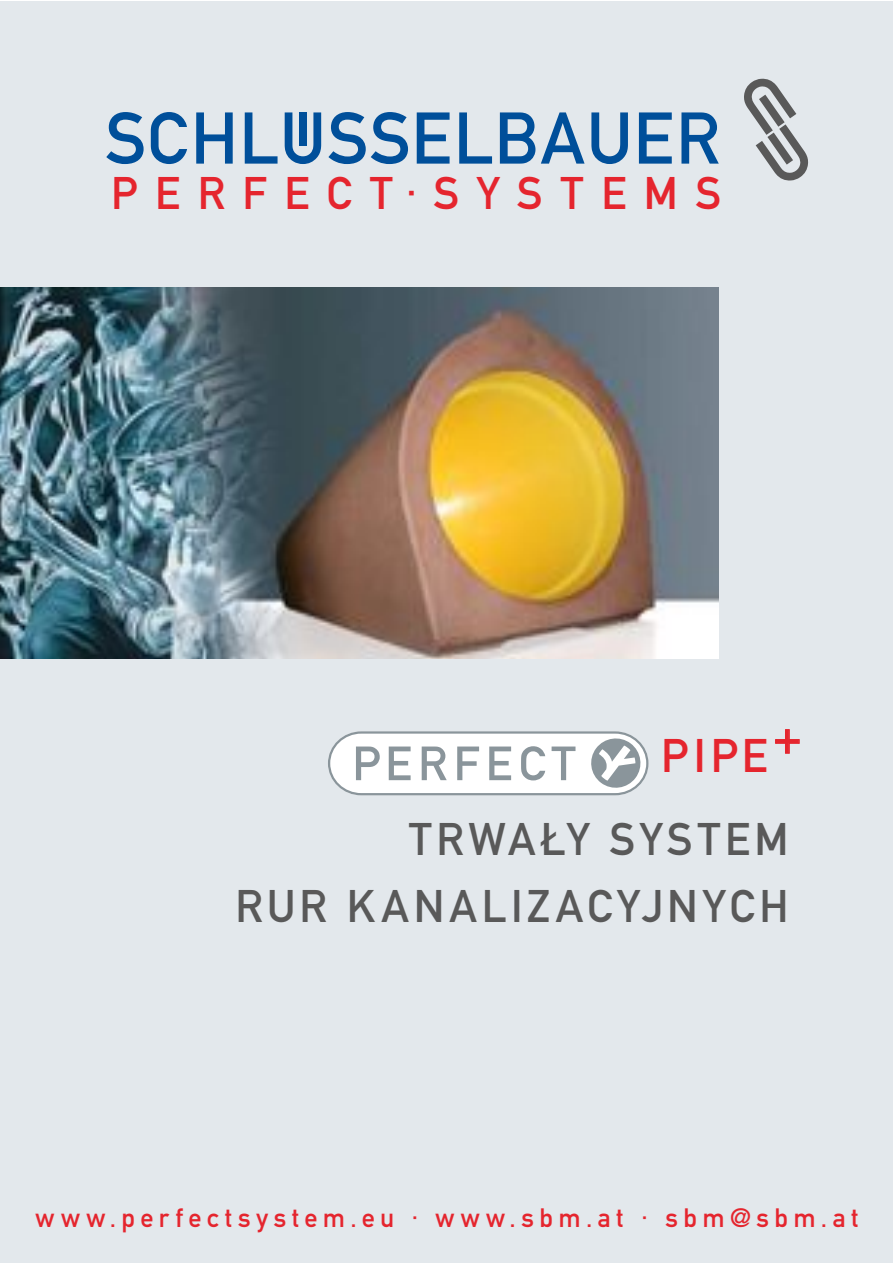
<style>
.page{position:relative;width:893px;height:1263px;background:#fff}
.page>*{position:absolute;margin:0;border:0;box-sizing:border-box;transform-origin:0 0}
.t1{font:46.5px "DIN1451 neu+SVWDBL";color:#e5252e}
.t2{font:45px/66px "DIN1451 neu+SVWDBL";letter-spacing:.105em;color:#595959;text-align:right}
.t3{font:45px "DIN1451 neu+SVWDBL";letter-spacing:.39em;color:#e5252e}
.t4{font:26.25px "DIN1451 neu+SVWDBL";letter-spacing:.205em;color:#e5252e}
</style>
<div class="page">
<div style="left:0;top:1px;width:892px;height:1262px;background:#e3e8ec"></div>
<svg style="left:744px;top:78px;width:64px;height:103px"></svg>
<svg style="left:106px;top:112px;width:38px;height:52px"></svg>
<svg style="left:151px;top:112px;width:36px;height:52px"></svg>
<svg style="left:196px;top:112px;width:37px;height:52px"></svg>
<svg style="left:245px;top:112px;width:33px;height:52px"></svg>
<svg style="left:285px;top:112px;width:36px;height:52px"></svg>
<svg style="left:328px;top:112px;width:80px;height:52px"></svg>
<svg style="left:417px;top:112px;width:33px;height:52px"></svg>
<svg style="left:459px;top:112px;width:33px;height:52px"></svg>
<svg style="left:500px;top:112px;width:35px;height:52px"></svg>
<svg style="left:541px;top:112px;width:44px;height:52px"></svg>
<svg style="left:591px;top:112px;width:37px;height:52px"></svg>
<svg style="left:639px;top:112px;width:33px;height:52px"></svg>
<svg style="left:681px;top:112px;width:38px;height:52px"></svg>
<div style="left:299px;top:112px;width:8px;height:34px;background:#004f9a"></div>
<img style="left:0;top:288px;width:719px;height:370px">
<svg style="left:328px;top:731px;width:320px;height:64px;background:#dee1e3"></svg>
<svg style="left:775px;top:729px;width:25px;height:25px"></svg>
<h2 class="t3" style="left:111px;top:166px;width:612px">PERFECT·SYSTEMS</h2>
<h1 class="t1" style="left:661px;top:729px;width:142px">PIPE+</h1>
<h2 class="t2" style="left:235px;top:806px;width:555px">TRWAŁY SYSTEM<br>RUR KANALIZACYJNYCH</h2>
<p class="t4" style="left:36px;top:1202px;width:824px">www.perfectsystem.eu · www.sbm.at · sbm@sbm.at</p>
</div>
